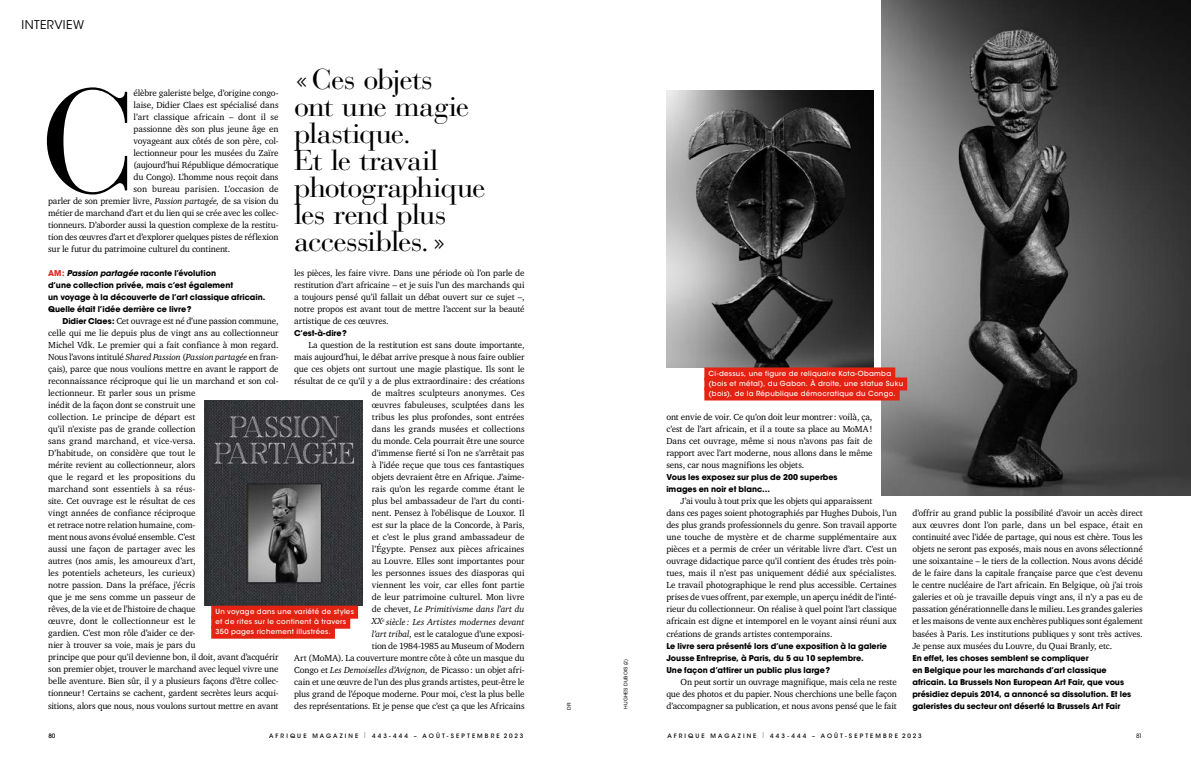
<style>
.page{position:relative;width:1191px;height:766px;background:#fff}
.page>*{position:absolute;margin:0;border:0;box-sizing:border-box;transform-origin:0 0}
.t1{font:145.4px "Bauer Bodoni Std";color:#000}
.t2{font:28.5px/27px "Bauer Bodoni Std";letter-spacing:-.035em;color:#000;scale:1.05 1}
.t3{font:12px "ITC Avant Garde Std";letter-spacing:.035em;color:#000}
.t4{font:9px/12px "Charter BT";letter-spacing:-.01em;color:#000;text-align:justify}
.t5{font:9px "Charter BT";letter-spacing:.015em;color:#000}
.t6{font:9px "Charter BT";letter-spacing:.01em;color:#000}
.t7{font:700 8px/12px "ITC Avant Garde Std";color:#000}
.t8{font:500 7px/10px "ITC Avant Garde Std";letter-spacing:.04em;color:#fff}
.t9{font:500 6px "ITC Avant Garde Std";letter-spacing:.345em;color:#000}
.t10{font:6px "ITC Avant Garde Std";color:#000}
.t11{font:5px "Arial";color:#000}
.s1{font-style:italic}
.s2{color:#e5231b}
.s3{font-family:"ITC Avant Garde Std";font-weight:700;font-size:8px}
.s4{font-weight:200;font-size:8px}
</style>
<div class="page">
<img style="left:204px;top:400px;width:159px;height:205px">
<div style="left:211px;top:605px;width:147px;height:13px;background:#e42313"></div>
<div style="left:211px;top:615px;width:139px;height:13px;background:#e42313"></div>
<div style="left:211px;top:625px;width:124px;height:13px;background:#e42313"></div>
<img style="left:881px;top:0;width:310px;height:495px">
<img style="left:666px;top:91px;width:207px;height:276px">
<div style="left:704px;top:367px;width:191px;height:13px;background:#e42313"></div>
<div style="left:704px;top:377px;width:203px;height:13px;background:#e42313"></div>
<div style="left:704px;top:387px;width:195px;height:13px;background:#e42313"></div>
<h3 class="t3" style="left:22px;top:17px;width:64px">INTERVIEW</h3>
<h2 class="t2" style="left:294px;top:66px;width:184px">«Ces objets<br>ont une magie plastique.<br>Et le travail photographique les rend plus accessibles.»</h2>
<h1 class="t1" style="left:40px;top:55px;width:98px">C</h1>
<p class="t4" style="left:134px;top:87px;width:146px">élèbre galeriste belge, d’origine congo-</p>
<p class="t4" style="left:134px;top:99px;width:146px">laise, Didier Claes est spécialisé dans</p>
<p class="t5" style="left:134px;top:111px;width:146px">l’art classique africain – dont il se</p>
<p class="t4" style="left:134px;top:123px;width:146px">passionne dès son plus jeune âge en</p>
<p class="t4" style="left:134px;top:135px;width:146px">voyageant aux côtés de son père, col-</p>
<p class="t4" style="left:134px;top:147px;width:146px">lectionneur pour les musées du Zaïre</p>
<p class="t4" style="left:134px;top:159px;width:146px">(aujourd’hui République démocratique</p>
<p class="t4" style="left:134px;top:171px;width:146px">du Congo). L’homme nous reçoit dans</p>
<p class="t6" style="left:134px;top:183px;width:146px">son bureau parisien. L’occasion de</p>
<p class="t4" style="left:48px;top:195px;width:232px">parler de son premier livre, <span class="s1">Passion partagée,</span> de sa vision du</p>
<p class="t4" style="left:48px;top:207px;width:232px">métier de marchand d’art et du lien qui se crée avec les collec-</p>
<p class="t4" style="left:48px;top:219px;width:232px">tionneurs. D’aborder aussi la question complexe de la restitu-</p>
<p class="t4" style="left:48px;top:231px;width:232px">tion des œuvres d’art et d’explorer quelques pistes de réflexion</p>
<p class="t4" style="left:48px;top:243px;width:184px">sur le futur du patrimoine culturel du continent.</p>
<p class="t7" style="left:48px;top:267px;width:219px"><span class="s2">AM:</span> <span class="s1">Passion partagée</span> raconte l’évolution<br>d’une collection privée, mais c’est également<br>un voyage à la découverte de l’art classique africain.<br>Quelle était l’idée derrière ce livre?</p>
<p class="t4" style="left:48px;top:315px;width:232px;text-align:left;text-indent:14px"><span class="s3">Didier Claes:</span> Cet ouvrage est né d’une passion commune, celle qui me lie depuis plus de vingt ans au collectionneur Michel Vdk. Le premier qui a fait confiance à mon regard.<br>Nous l’avons intitulé <span class="s1">Shared Passion</span> (<span class="s1">Passion partagée</span> en fran&shy;çais), parce que nous voulions mettre en avant le rapport de reconnaissance réciproque qui lie un marchand et son col&shy;lectionneur. Et parler sous un prisme<br>inédit de la façon dont se construit une<br>collection. Le principe de départ est<br>qu’il n’existe pas de grande collection<br>sans grand marchand, et vice-versa.<br>D’habitude, on considère que tout le<br>mérite revient au collectionneur, alors<br>que le regard et les propositions du<br>marchand sont essentiels à sa réus-<br>site. Cet ouvrage est le résultat de ces<br>vingt années de confiance réciproque<br>et retrace notre relation humaine, com-<br>ment nous avons évolué ensemble. C’est<br>aussi une façon de partager avec les<br>autres (nos amis, les amoureux d’art,<br>les potentiels acheteurs, les curieux)<br>notre passion. Dans la préface, j’écris<br>que je me sens comme un passeur de<br>rêves, de la vie et de l’histoire de chaque<br>œuvre, dont le collectionneur est le<br>gardien. C’est mon rôle d’aider ce der-<br>nier à trouver sa voie, mais je pars du<br>principe que pour qu’il devienne bon, il doit, avant d’acquérir son premier objet, trouver le marchand avec lequel vivre une belle aventure. Bien sûr, il y a plusieurs façons d’être collec&shy;tionneur! Certains se cachent, gardent secrètes leurs acqui&shy;sitions, alors que nous, nous voulons surtout mettre en avant</p>
<p class="t4" style="left:294px;top:267px;width:232px">les pièces, les faire vivre. Dans une période où l’on parle de restitution d’art africaine – et je suis l’un des marchands qui a toujours pensé qu’il fallait un débat ouvert sur ce sujet –, notre propos est avant tout de mettre l’accent sur la beauté artistique de ces œuvres.</p>
<p class="t7" style="left:294px;top:327px;width:54px">C’est-à-dire?</p>
<p class="t4" style="left:294px;top:339px;width:232px;text-align:right">La question de la restitution est sans doute importante, mais aujourd’hui, le débat arrive presque à nous faire oublier que ces objets ont surtout une magie plastique. Ils sont le résultat de ce qu’il y a de plus extraordinaire: des créations de maîtres sculpteurs anonymes. Ces<br>œuvres fabuleuses, sculptées dans les<br>tribus les plus profondes, sont entrées<br>dans les grands musées et collections<br>du monde. Cela pourrait être une source<br>d’immense fierté si l’on ne s’arrêtait pas<br>à l’idée reçue que tous ces fantastiques<br>objets devraient être en Afrique. J’aime-<br>rais qu’on les regarde comme étant le<br>plus bel ambassadeur de l’art du conti-<br>nent. Pensez à l’obélisque de Louxor. Il<br>est sur la place de la Concorde, à Paris,<br>et c’est le plus grand ambassadeur de<br>l’Égypte. Pensez aux pièces africaines<br>au Louvre. Elles sont importantes pour<br>les personnes issues des diasporas qui<br>viennent les voir, car elles font partie<br>de leur patrimoine culturel. Mon livre<br>de chevet, <span class="s1">Le Primitivisme dans l’art du<br>XX</span><sup>e</sup> <span class="s1">siècle: Les Artistes modernes devant<br>l’art tribal,</span> est le catalogue d’une exposi-<br>tion de 1984-1985 au Museum of Modern<br>Art (MoMA). La couverture montre côte à côte un masque du Congo et <span class="s1">Les Demoiselles d’Avignon,</span> de Picasso: un objet afri&shy;cain et une œuvre de l’un des plus grands artistes, peut-être le plus grand de l’époque moderne. Pour moi, c’est la plus belle des représentations. Et je pense que c’est ça que les Africains</p>
<p class="t8" style="left:215px;top:606px;width:140px">Un voyage dans une variété de styles et de rites sur le continent à travers<br>350 pages richement illustrées.</p>
<p class="t11" style="left:566px;top:709px;width:9px;rotate:-90deg">DR</p>
<p class="t11" style="left:622px;top:708px;width:51px;rotate:-90deg">HUGHES DUBOIS (2)</p>
<p class="t8" style="left:708px;top:368px;width:196px">Ci-dessus, une figure de reliquaire Kota-Obamba (bois et métal), du Gabon. À droite, une statue Suku (bois), de la République démocratique du Congo.</p>
<p class="t4" style="left:666px;top:411px;width:208px">ont envie de voir. Ce qu’on doit leur montrer: voilà, ça, c’est de l’art africain, et il a toute sa place au MoMA!<br>Dans cet ouvrage, même si nous n’avons pas fait de rapport avec l’art moderne, nous allons dans le même sens, car nous magnifions les objets.</p>
<p class="t7" style="left:666px;top:471px;width:173px">Vous les exposez sur plus de 200 superbes images en noir et blanc…</p>
<p class="t4" style="left:666px;top:495px;width:232px;text-align:left;text-indent:14px">J’ai voulu à tout prix que les objets qui apparaissent<br>dans ces pages soient photographiés par Hughes Dubois, l’un des plus grands professionnels du genre. Son travail apporte une touche de mystère et de charme supplémentaire aux pièces et a permis de créer un véritable livre d’art. C’est un ouvrage didactique parce qu’il contient des études très poin&shy;tues, mais il n’est pas uniquement dédié aux spécialistes.<br>Le travail photographique le rend plus accessible. Certaines prises de vues offrent, par exemple, un aperçu inédit de l’inté&shy;rieur du collectionneur. On réalise à quel point l’art classique africain est digne et intemporel en le voyant ainsi réuni aux créations de grands artistes contemporains.</p>
<p class="t7" style="left:666px;top:639px;width:222px">Le livre sera présenté lors d’une exposition à la galerie<br>Jousse Entreprise, à Paris, du 5 au 10 septembre.<br>Une façon d’attirer un public plus large?</p>
<p class="t4" style="left:666px;top:675px;width:232px;text-indent:14px">On peut sortir un ouvrage magnifique, mais cela ne reste que des photos et du papier. Nous cherchions une belle façon d’accompagner sa publication, et nous avons pensé que le fait</p>
<p class="t4" style="left:912px;top:507px;width:232px">d’offrir au grand public la possibilité d’avoir un accès direct aux œuvres dont l’on parle, dans un bel espace, était en continuité avec l’idée de partage, qui nous est chère. Tous les objets ne seront pas exposés, mais nous en avons sélectionné une soixantaine – le tiers de la collection. Nous avons décidé de le faire dans la capitale française parce que c’est devenu le centre nucléaire de l’art africain. En Belgique, où j’ai trois galeries et où je travaille depuis vingt ans, il n’y a pas eu de passation générationnelle dans le milieu. Les grandes galeries et les maisons de vente aux enchères publiques sont également basées à Paris. Les institutions publiques y sont très actives.<br>Je pense aux musées du Louvre, du Quai Branly, etc.</p>
<p class="t7" style="left:912px;top:651px;width:220px">En effet, les choses semblent se compliquer<br>en Belgique pour les marchands d’art classique africain. La Brussels Non European Art Fair, que vous présidiez depuis 2014, a annoncé sa dissolution. Et les galeristes du secteur ont déserté la Brussels Art Fair</p>
<p class="t9" style="left:49px;top:731px;width:8px">80</p>
<p class="t9" style="left:269px;top:731px;width:256px">AFRIQUE MAGAZINE <span class="s4">I</span> 443-444 – AOÛT-SEPTEMBRE 2023</p>
<p class="t9" style="left:667px;top:732px;width:256px">AFRIQUE MAGAZINE <span class="s4">I</span> 443-444 – AOÛT-SEPTEMBRE 2023</p>
<p class="t10" style="left:1136px;top:732px;width:8px">81</p>
</div>
